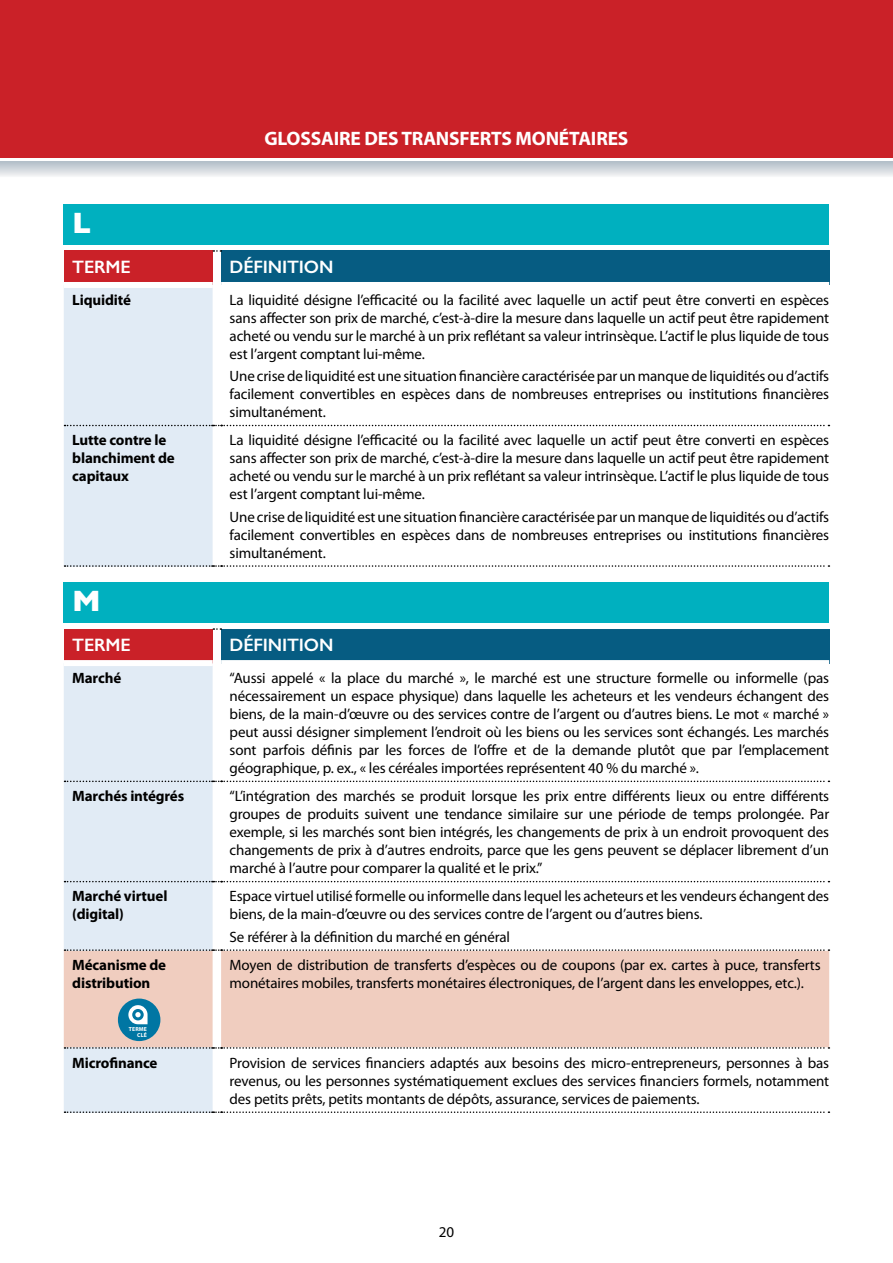
<style>
.page{position:relative;width:893px;height:1263px;background:#fff}
.page>*{position:absolute;margin:0;border:0;box-sizing:border-box;transform-origin:0 0}
.t1{font:700 30px "Gill Sans";color:#fff}
.t2{font:700 19.5px "Myriad Pro";letter-spacing:-.01em;color:#fff}
.t3{font:600 18px "Gill Sans";letter-spacing:-.01em;color:#fff}
.t4{font:15px/18px "Myriad Pro";letter-spacing:-.01em;color:#000;text-align:justify}
.t5{font:700 15px/18px "Myriad Pro";letter-spacing:-.01em;color:#000}
.t6{font:700 5.7px "Myriad Pro";letter-spacing:.02em;color:#fff}
</style>
<div class="page">
<div style="left:0;top:0;width:893px;height:157px;background:#ca2128"></div>
<div style="left:64px;top:204px;width:765px;height:40px;background:#00b0bf"></div>
<div style="left:64px;top:582px;width:765px;height:41px;background:#00b0bf"></div>
<div style="left:64px;top:251px;width:149px;height:34px;background:#ca2128"></div>
<div style="left:221px;top:251px;width:608px;height:34px;background:#065c82"></div>
<svg style="left:213px;top:250px;width:8px;height:2px"></svg>
<svg style="left:64px;top:288px;width:765px;height:279px"></svg>
<div style="left:64px;top:282px;width:149px;height:6px;background:#fff"></div>
<div style="left:221px;top:282px;width:608px;height:6px;background:#fff"></div>
<div style="left:64px;top:629px;width:149px;height:34px;background:#ca2128"></div>
<div style="left:221px;top:629px;width:608px;height:34px;background:#065c82"></div>
<div style="left:64px;top:666px;width:149px;height:446px;background:#e1ebf5"></div>
<div style="left:64px;top:950px;width:765px;height:98px;background:#f0cdbf"></div>
<svg style="left:65px;top:781px;width:764px;height:1px"></svg>
<svg style="left:65px;top:881px;width:764px;height:1px"></svg>
<svg style="left:65px;top:949px;width:764px;height:2px"></svg>
<svg style="left:65px;top:1047px;width:764px;height:2px"></svg>
<svg style="left:65px;top:1111px;width:764px;height:2px"></svg>
<svg style="left:213px;top:628px;width:8px;height:2px"></svg>
<div style="left:64px;top:660px;width:149px;height:6px;background:#fff"></div>
<div style="left:221px;top:660px;width:608px;height:6px;background:#fff"></div>
<div style="left:118px;top:998px;width:42px;height:43px;background:#0076a3;border-radius:50%"></div>
<svg style="left:128px;top:1005px;width:20px;height:19px"></svg>
<svg style="left:0;top:162px;width:892px;height:14px;background:#d2d8dd"></svg>
<svg style="left:892px;top:162px;width:1px;height:14px"></svg>
<h2 class="t2" style="left:265px;top:126px;width:365px">GLOSSAIRE DES TRANSFERTS MONÉTAIRES</h2>
<h1 class="t1" style="left:72px;top:199px;width:20px">L</h1>
<p class="t3" style="left:72px;top:256px;width:60px">TERME</p>
<p class="t3" style="left:230px;top:256px;width:105px">DÉFINITION</p>
<p class="t5" style="left:72px;top:290px;width:60px">Liquidité</p>
<p class="t4" style="left:230px;top:290px;width:601px">La liquidité désigne l’efficacité ou la facilité avec laquelle un actif peut être converti en espèces sans affecter son prix de marché, c’est-à-dire la mesure dans laquelle un actif peut être rapidement acheté ou vendu sur le marché à un prix reflétant sa valeur intrinsèque. L’actif le plus liquide de tous est l’argent comptant lui-même.</p>
<p class="t4" style="left:230px;top:367px;width:601px">Une crise de liquidité est une situation financière caractérisée par un manque de liquidités ou d’actifs facilement convertibles en espèces dans de nombreuses entreprises ou institutions financières simultanément.</p>
<p class="t5" style="left:72px;top:431px;width:104px">Lutte contre le blanchiment de capitaux</p>
<p class="t4" style="left:230px;top:431px;width:601px">La liquidité désigne l’efficacité ou la facilité avec laquelle un actif peut être converti en espèces sans affecter son prix de marché, c’est-à-dire la mesure dans laquelle un actif peut être rapidement acheté ou vendu sur le marché à un prix reflétant sa valeur intrinsèque. L’actif le plus liquide de tous est l’argent comptant lui-même.</p>
<p class="t4" style="left:230px;top:507px;width:601px">Une crise de liquidité est une situation financière caractérisée par un manque de liquidités ou d’actifs facilement convertibles en espèces dans de nombreuses entreprises ou institutions financières simultanément.</p>
<h1 class="t1" style="left:72px;top:577px;width:30px">M</h1>
<p class="t3" style="left:72px;top:634px;width:60px">TERME</p>
<p class="t3" style="left:230px;top:634px;width:105px">DÉFINITION</p>
<p class="t5" style="left:72px;top:668px;width:50px">Marché</p>
<p class="t4" style="left:230px;top:668px;width:601px">“Aussi appelé « la place du marché », le marché est une structure formelle ou informelle (pas nécessairement un espace physique) dans laquelle les acheteurs et les vendeurs échangent des biens, de la main-d’œuvre ou des services contre de l’argent ou d’autres biens. Le mot « marché » peut aussi désigner simplement l’endroit où les biens ou les services sont échangés. Les marchés sont parfois définis par les forces de l’offre et de la demande plutôt que par l’emplacement géographique, p. ex., « les céréales importées représentent 40 % du marché ».</p>
<p class="t5" style="left:72px;top:786px;width:113px">Marchés intégrés</p>
<p class="t4" style="left:230px;top:787px;width:601px">“L’intégration des marchés se produit lorsque les prix entre différents lieux ou entre différents groupes de produits suivent une tendance similaire sur une période de temps prolongée. Par exemple, si les marchés sont bien intégrés, les changements de prix à un endroit provoquent des changements de prix à d’autres endroits, parce que les gens peuvent se déplacer librement d’un marché à l’autre pour comparer la qualité et le prix.”</p>
<p class="t5" style="left:72px;top:887px;width:97px">Marché virtuel (digital)</p>
<p class="t4" style="left:230px;top:887px;width:601px">Espace virtuel utilisé formelle ou informelle dans lequel les acheteurs et les vendeurs échangent des biens, de la main-d’œuvre ou des services contre de l’argent ou d’autres biens.</p>
<p class="t4" style="left:230px;top:927px;width:282px">Se référer à la définition du marché en général</p>
<p class="t5" style="left:72px;top:955px;width:95px">Mécanisme de distribution</p>
<p class="t4" style="left:230px;top:956px;width:593px">Moyen de distribution de transferts d’espèces ou de coupons (par ex. cartes à puce, transferts monétaires mobiles, transferts monétaires électroniques, de l’argent dans les enveloppes, etc.).</p>
<p class="t6" style="left:129px;top:1025px;width:19px">TERME</p>
<p class="t6" style="left:137px;top:1031px;width:11px">CLÉ</p>
<p class="t5" style="left:72px;top:1053px;width:87px">Microfinance</p>
<p class="t4" style="left:230px;top:1053px;width:601px">Provision de services financiers adaptés aux besoins des micro-entrepreneurs, personnes à bas revenus, ou les personnes systématiquement exclues des services financiers formels, notamment des petits prêts, petits montants de dépôts, assurance, services de paiements.</p>
<p class="t4" style="left:439px;top:1222px;width:17px">20</p>
</div>
